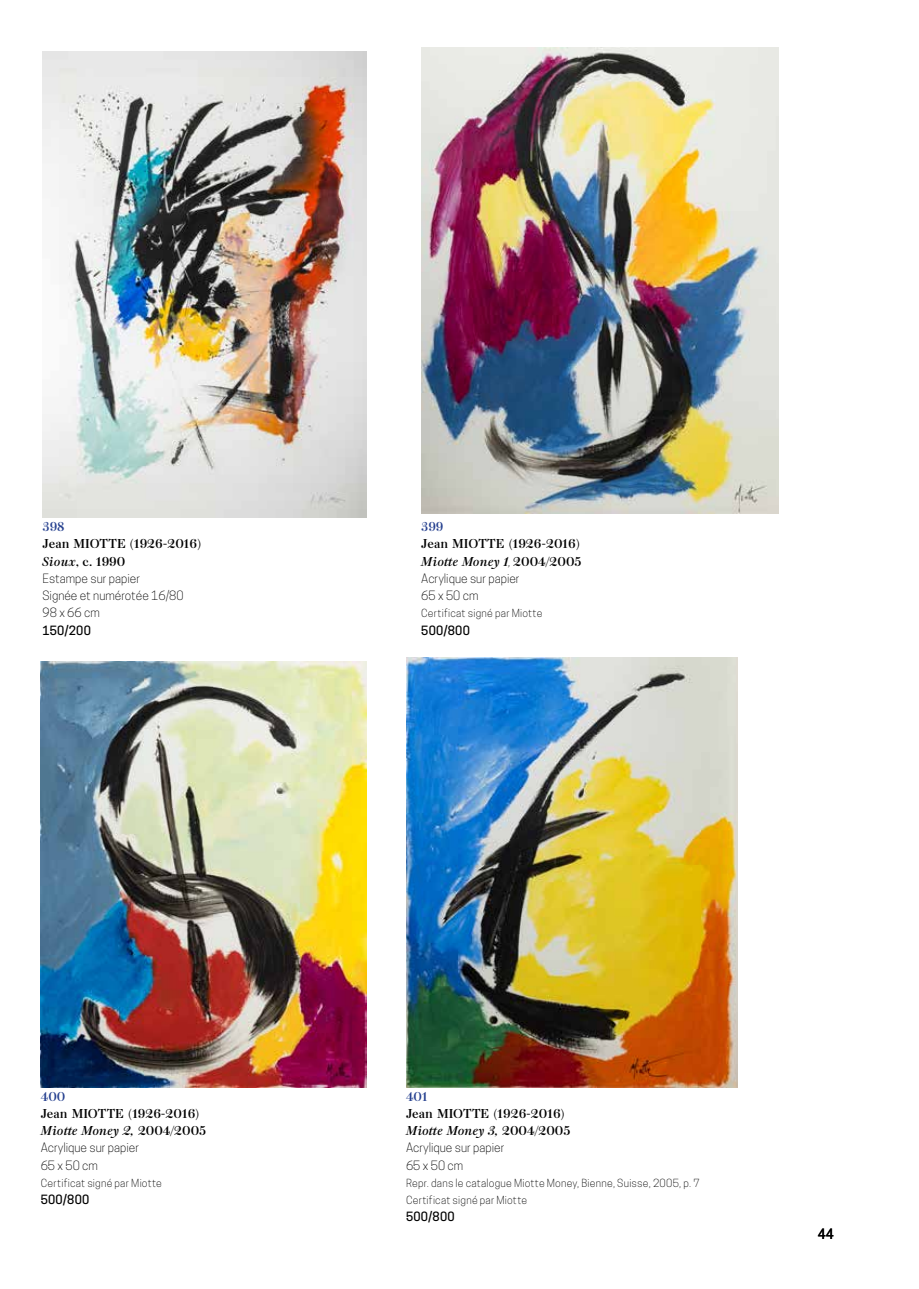
<style>
.page{position:relative;width:919px;height:1289px;background:#fff}
.page>*{position:absolute;margin:0;border:0;box-sizing:border-box;transform-origin:0 0}
.t1{font:500 13.5px "Cooper Hewitt";color:#000}
.t2{font:12px/17.2px "Peckham";color:#000}
.t3{font:300 12px/17.2px "Cooper Hewitt";color:#000}
.t4{font:500 12px "Cooper Hewitt";letter-spacing:.02em;color:#000}
.t5{font:12px "Peckham";color:#25408f}
.t6{font:300 10.5px/17.2px "Cooper Hewitt";letter-spacing:.02em;color:#000}
.s1{font-style:italic}
.s2{font-family:"Cooper Hewitt";font-weight:300;font-style:italic}
</style>
<div class="page">
<img style="left:43px;top:51px;width:323px;height:466px">
<img style="left:421px;top:48px;width:357px;height:466px">
<img style="left:41px;top:661px;width:326px;height:426px">
<img style="left:407px;top:658px;width:330px;height:429px">
<p class="t5" style="left:43px;top:516px;width:23px">398</p>
<p class="t2" style="left:43px;top:534px;width:161px">Jean MIOTTE (1926-2016)<br><span class="s1">Sioux</span>, c. 1990</p>
<p class="t3" style="left:43px;top:569px;width:143px">Estampe sur papier<br>Signée et numérotée 16/80<br>98 x 66 cm</p>
<p class="t4" style="left:43px;top:623px;width:50px">150/200</p>
<p class="t5" style="left:41px;top:1086px;width:26px">400</p>
<p class="t2" style="left:41px;top:1103px;width:167px">Jean MIOTTE (1926-2016)<br><span class="s1">Miotte Money 2,</span> 2004/2005</p>
<p class="t3" style="left:41px;top:1139px;width:100px">Acrylique sur papier<br>65 x 50 cm</p>
<p class="t6" style="left:41px;top:1174px;width:123px">Certificat signé par Miotte</p>
<p class="t4" style="left:41px;top:1192px;width:50px">500/800</p>
<p class="t5" style="left:421px;top:516px;width:24px">399</p>
<p class="t2" style="left:421px;top:534px;width:162px">Jean MIOTTE (1926-2016)<br><span class="s1">Miotte Money 1</span><span class="s2">,</span> 2004/2005</p>
<p class="t3" style="left:421px;top:569px;width:100px">Acrylique sur papier<br>65 x 50 cm</p>
<p class="t6" style="left:421px;top:604px;width:123px">Certificat signé par Miotte</p>
<p class="t4" style="left:421px;top:623px;width:50px">500/800</p>
<p class="t5" style="left:406px;top:1086px;width:23px">401</p>
<p class="t2" style="left:406px;top:1103px;width:166px">Jean MIOTTE (1926-2016)<br><span class="s1">Miotte Money 3,</span> 2004/2005</p>
<p class="t3" style="left:406px;top:1139px;width:100px">Acrylique sur papier<br>65 x 50 cm</p>
<p class="t6" style="left:406px;top:1174px;width:295px">Repr. dans le catalogue Miotte Money, Bienne, Suisse, 2005, p. 7<br>Certificat signé par Miotte</p>
<p class="t4" style="left:406px;top:1209px;width:50px">500/800</p>
<p class="t1" style="left:817px;top:1225px;width:18px">44</p>
</div>
